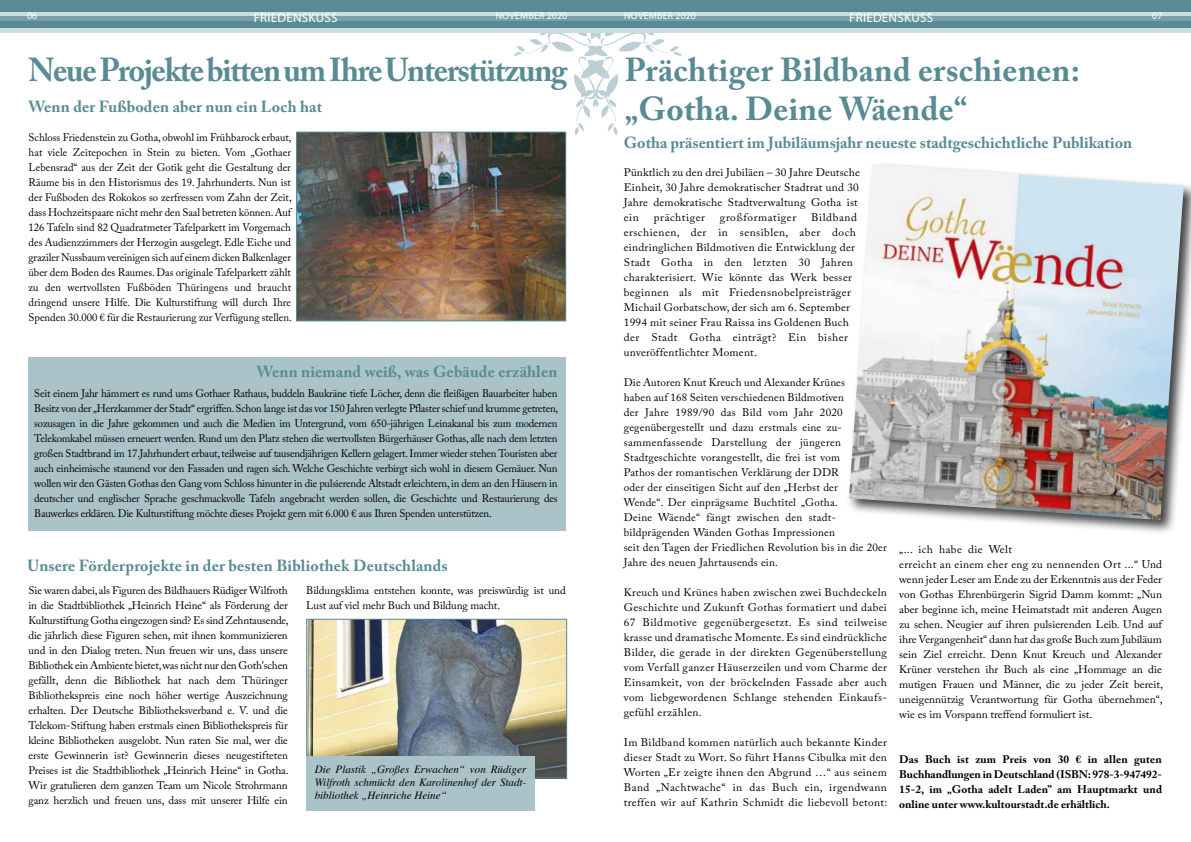
<style>
.page{position:relative;width:1191px;height:842px;background:#fff}
.page>*{position:absolute;margin:0;border:0;box-sizing:border-box;transform-origin:0 0}
.t1{font:700 33px/39px "Adobe Caslon Pro";letter-spacing:.005em;color:#588b94}
.t2{font:700 33px "Adobe Caslon Pro";letter-spacing:-.04em;color:#588b94}
.t3{font:700 16px "Adobe Caslon Pro";letter-spacing:.01em;color:#588b94}
.t4{font:13px "Myriad Pro";letter-spacing:.02em;color:#fff}
.t5{font:11px/15px "Adobe Caslon Pro";letter-spacing:.02em;color:#000;text-align:justify}
.t6{font:11px/15px "Adobe Caslon Pro";color:#000}
.t7{font:700 11px/15px "Adobe Caslon Pro";color:#000;text-align:justify}
.t8{font:italic 11px/13.2px "Times";color:#000;text-align:justify}
.t9{font:11px/15px "Adobe Caslon Pro";letter-spacing:-.01em;color:#000}
.t10{font:11px "Adobe Caslon Pro";letter-spacing:.05em;color:#000}
.t11{font:10px "Myriad Pro";letter-spacing:.02em;color:#fff}
</style>
<div class="page">
<svg style="left:513px;top:33px;width:169px;height:102px"></svg>
<div style="left:587px;top:0;width:604px;height:33px;background:#588b94"></div>
<hr style="left:587px;top:12px;width:604px;height:4px;background:#cbdbde">
<div style="left:587px;top:28px;width:604px;height:5px;background:#cbdbde"></div>
<div style="left:587px;top:16px;width:604px;height:5px;background:#79a1a9"></div>
<div style="left:28px;top:357px;width:538px;height:174px;background:#aac3c9"></div>
<div style="left:0;top:0;width:603px;height:33px;background:#588b94"></div>
<hr style="left:0;top:12px;width:603px;height:4px;background:#cbdbde">
<div style="left:0;top:28px;width:603px;height:5px;background:#cbdbde"></div>
<div style="left:0;top:16px;width:603px;height:5px;background:#79a1a9"></div>
<img style="left:298px;top:134px;width:266px;height:185px">
<div style="left:296px;top:132px;width:270px;height:189px;border:1px solid #588b94"></div>
<img style="left:308px;top:621px;width:257px;height:155px">
<div style="left:306px;top:619px;width:261px;height:159px;border:1px solid #588b94"></div>
<div style="left:846px;top:161px;width:345px;height:374px;background:#000;opacity:.75"></div>
<img style="left:849px;top:164px;width:334px;height:356px">
<div style="left:306px;top:756px;width:229px;height:54px;background:#aac3c9"></div>
<p class="t4" style="left:254px;top:9px;width:85px">FRIEDENSKUSS</p>
<p class="t11" style="left:495px;top:10px;width:73px">NOVEMBER 202007</p>
<p class="t11" style="left:624px;top:10px;width:73px">NOVEMBER 2020</p>
<p class="t4" style="left:849px;top:9px;width:85px">FRIEDENSKUSS</p>
<p class="t11" style="left:1152px;top:10px;width:12px">07</p>
<h1 class="t2" style="left:29px;top:50px;width:540px">Neue Projekte bitten um Ihre Unterstützung</h1>
<h1 class="t1" style="left:625px;top:50px;width:457px">Prächtiger Bildband erschienen: „Gotha. Deine Wäende“</h1>
<h2 class="t3" style="left:624px;top:133px;width:510px">Gotha präsentiert im Jubiläumsjahr neueste stadtgeschichtliche Publikation</h2>
<h2 class="t3" style="left:29px;top:97px;width:295px">Wenn der Fußboden aber nun ein Loch hat</h2>
<p class="t5" style="left:29px;top:129px;width:265px">Schloss Friedenstein zu Gotha, obwohl im Frühbarock erbaut, hat viele Zeitepochen in Stein zu bieten. Vom „Gothaer Lebensrad“ aus der Zeit der Gotik geht die Gestaltung der Räume bis in den Historismus des 19. Jahrhunderts. Nun ist der Fußboden des Rokokos so zerfressen vom Zahn der Zeit, dass Hochzeitspaare nicht mehr den Saal betreten können. Auf 126 Tafeln sind 82 Quadratmeter Tafelparkett im Vorgemach des Audienzzimmers der Herzogin ausgelegt. Edle Eiche und graziler Nussbaum vereinigen sich auf einem dicken Balkenlager über dem Boden des Raumes. Das originale Tafelparkett zählt zu den wertvollsten Fußböden Thüringens und braucht dringend unsere Hilfe. Die Kulturstiftung will durch Ihre Spenden 30.000 € für die Restaurierung zur Verfügung stellen.</p>
<p class="t5" style="left:624px;top:165px;width:237px;text-align:left">Pünktlich zu den drei Jubiläen – 30 Jahre Deutsche Einheit, 30 Jahre demokratischer Stadtrat und 30<br>Jahre demokratische Stadtverwaltung Gotha ist ein</p>
<p class="t5" style="left:624px;top:210px;width:234px;text-align:left;text-indent:187px">Bildband erschienen, der in sensiblen, aber doch eindringlichen Bildmotiven die Entwicklung der Stadt Gotha in den letzten 30 Jahren charakterisiert. Wie könnte das Werk besser beginnen als mit Friedensnobelpreisträger Michail Gorbatschow, der sich am 6. September 1994 mit seiner Frau Raissa ins Goldenen Buch der Stadt Gotha einträgt? Ein bisher unveröffentlichter Moment.</p>
<p class="t5" style="left:624px;top:375px;width:264px;text-align:left">Die Autoren Knut Kreuch und Alexander Krünes<br>haben auf 168 Seiten verschiedenen Bildmotiven<br>der Jahre 1989/90 das Bild vom Jahr 2020 gegenübergestellt und dazu erstmals eine zu&shy;sammenfassende Darstellung der jüngeren Stadtgeschichte vorangestellt, die frei ist vom<br>Pathos der romantischen Verklärung der DDR<br>oder der einseitigen Sicht auf den „Herbst der<br>Wende“. Der einprägsame Buchtitel „Gotha.<br>Deine Wäende“ fängt zwischen den stadt&shy;bildprägenden Wänden Gothas Impressionen<br>seit den Tagen der Friedlichen Revolution bis in die 20er Jahre des neuen Jahrtausends ein.</p>
<p class="t5" style="left:624px;top:585px;width:265px">Kreuch und Krünes haben zwischen zwei Buchdeckeln Geschichte und Zukunft Gothas formatiert und dabei 67 Bildmotive gegenübergesetzt. Es sind teilweise krasse und dramatische Momente. Es sind eindrückliche Bilder, die gerade in der direkten Gegenüberstellung vom Verfall ganzer Häuserzeilen und vom Charme der Einsamkeit, von der bröckelnden Fassade aber auch vom liebgewordenen Schlange stehenden Einkaufs&shy;gefühl erzählen.</p>
<p class="t5" style="left:624px;top:735px;width:265px">Im Bildband kommen natürlich auch bekannte Kinder dieser Stadt zu Wort. So führt Hanns Cibulka mit den Worten „Er zeigte ihnen den Abgrund …“ aus seinem Band „Nachtwache“ in das Buch ein, irgendwann treffen wir auf Kathrin Schmidt die liebevoll betont:</p>
<p class="t10" style="left:654px;top:211px;width:53px">prächtiger</p>
<p class="t10" style="left:720px;top:211px;width:78px">großformatiger</p>
<h2 class="t3" style="left:256px;top:362px;width:302px">Wenn niemand weiß, was Gebäude erzählen</h2>
<p class="t5" style="left:34px;top:386px;width:525px">Seit einem Jahr hämmert es rund ums Gothaer Rathaus, buddeln Baukräne tiefe Löcher, denn die fleißigen Bauarbeiter haben Besitz von der „Herzkammer der Stadt“ ergriffen. Schon lange ist das vor 150 Jahren verlegte Pflaster schief und krumme getreten, sozusagen in die Jahre gekommen und auch die Medien im Untergrund, vom 650-jährigen Leinakanal bis zum modernen Telekomkabel müssen erneuert werden. Rund um den Platz stehen die wertvollsten Bürgerhäuser Gothas, alle nach dem letzten großen Stadtbrand im 17.Jahrhundert erbaut, teilweise auf tausendjährigen Kellern gelagert. Immer wieder stehen Touristen aber auch einheimische staunend vor den Fassaden und ragen sich. Welche Geschichte verbirgt sich wohl in diesem Gemäuer. Nun wollen wir den Gästen Gothas den Gang vom Schloss hinunter in die pulsierende Altstadt erleichtern, in dem an den Häusern in deutscher und englischer Sprache geschmackvolle Tafeln angebracht werden sollen, die Geschichte und Restaurierung des Bauwerkes erklären. Die Kulturstiftung möchte dieses Projekt gern mit 6.000 € aus Ihren Spenden unterstützen.</p>
<p class="t6" style="left:899px;top:542px;width:265px">„... ich habe die Welt<br>erreicht an einem eher eng zu nennenden Ort ...“ Und wenn jeder Leser am Ende zu der Erkenntnis aus der Feder von Gothas Ehrenbürgerin Sigrid Damm kommt: „Nun aber beginne ich, meine Heimatstadt mit anderen Augen zu sehen. Neugier auf ihren pulsierenden Leib. Und auf ihre Vergangenheit“ dann hat das große Buch zum Jubiläum sein Ziel erreicht. Denn Knut Kreuch und Alexander Krüner verstehen ihr Buch als eine „Hommage an die mutigen Frauen und Männer, die zu jeder Zeit bereit, uneigennützig Verantwortung für Gotha übernehmen“, wie es im Vorspann treffend formuliert ist.</p>
<p class="t7" style="left:899px;top:752px;width:264px">Das Buch ist zum Preis von 30 € in allen guten Buchhandlungen in Deutschland (ISBN: 978-3-947492- 15-2, im „Gotha adelt Laden” am Hauptmarkt und online unter www.kultourstadt.de erhältlich.</p>
<h2 class="t3" style="left:27px;top:556px;width:422px">Unsere Förderprojekte in der besten Bibliothek Deutschlands</h2>
<p class="t9" style="left:306px;top:583px;width:261px">Bildungsklima entstehen konnte, was preiswürdig ist und<br>Lust auf viel mehr Buch und Bildung macht.</p>
<p class="t5" style="left:28px;top:583px;width:262px">Sie waren dabei, als Figuren des Bildhauers Rüdiger Wilfroth in die Stadtbibliothek „Heinrich Heine“ als Förderung der Kulturstiftung Gotha eingezogen sind? Es sind Zehntausende, die jährlich diese Figuren sehen, mit ihnen kommunizieren und in den Dialog treten. Nun freuen wir uns, dass unsere Bibliothek ein Ambiente bietet, was nicht nur den Goth'schen gefällt, denn die Bibliothek hat nach dem Thüringer Bibliothekspreis eine noch höher wertige Auszeichnung erhalten. Der Deutsche Bibliotheksverband e. V. und die Telekom-Stiftung haben erstmals einen Bibliothekspreis für kleine Bibliotheken ausgelobt. Nun raten Sie mal, wer die erste Gewinnerin ist? Gewinnerin dieses neugestifteten Preises ist die Stadtbibliothek „Heinrich Heine“ in Gotha.<br>Wir gratulieren dem ganzen Team um Nicole Strohrmann ganz herzlich und freuen uns, dass mit unserer Hilfe ein</p>
<p class="t8" style="left:315px;top:762px;width:213px">Die Plastik „Großes Erwachen“ von Rüdiger Wilfroth schmückt den Karolinenhof der Stadt&shy;bibliothek „Heinriche Heine“</p>
</div>
